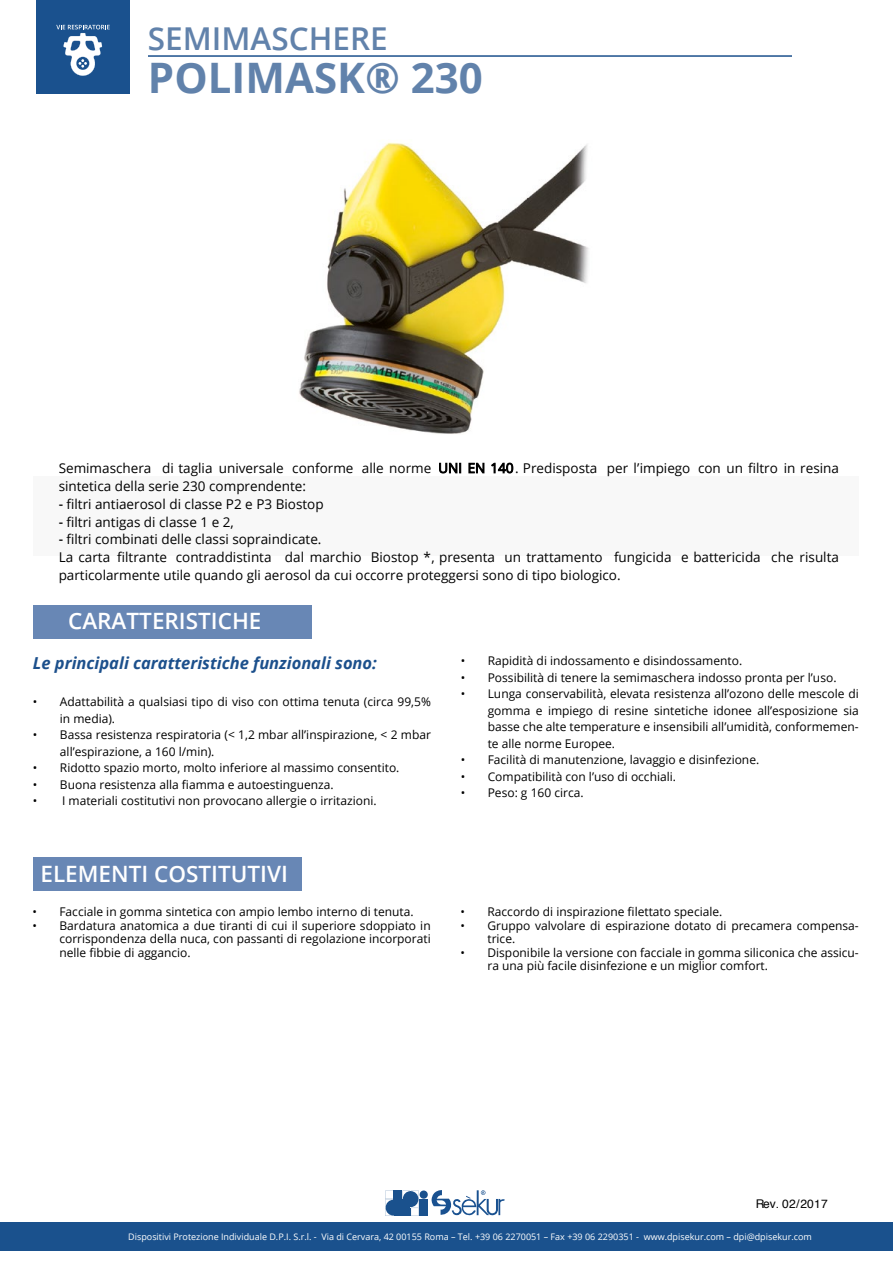
<style>
.page{position:relative;width:893px;height:1263px;background:#fff}
.page>*{position:absolute;margin:0;border:0;box-sizing:border-box;transform-origin:0 0}
.t1{font:700 42px "Open Sans";color:#6182ab}
.t2{font:600 31.5px "Open Sans";color:#6182ab}
.t3{font:600 22.5px "Open Sans";color:#fff}
.t4{font:italic 700 16.5px "Open Sans";color:#1c508c}
.t5{font:13.5px/17.9px "Open Sans";color:#000}
.t6{font:12px/16.5px "Open Sans";color:#000}
.t7{font:12px "Helvetica";letter-spacing:.015em;color:#000}
.t8{font:9px "Open Sans";color:#fff}
.s1{font-family:"Helvetica"}
</style>
<div class="page">
<hr style="left:148px;top:55px;width:644px;height:2px;background:#1b508c">
<div style="left:36px;top:0;width:94px;height:94px;background:#1a518e"></div>
<svg style="left:56px;top:25px;width:54px;height:51px"></svg>
<div style="left:0;top:1222px;width:893px;height:29px;background:#1a518d"></div>
<svg style="left:431px;top:1190px;width:74px;height:26px"></svg>
<div style="left:394px;top:1199px;width:8px;height:8px;background:#1a518d"></div>
<div style="left:394px;top:1208px;width:8px;height:8px;background:#1a518d"></div>
<div style="left:394px;top:1191px;width:8px;height:8px;background:#1a518d"></div>
<div style="left:420px;top:1208px;width:8px;height:8px;background:#1a518d"></div>
<div style="left:420px;top:1199px;width:8px;height:8px;background:#1a518d"></div>
<div style="left:420px;top:1190px;width:8px;height:9px;background:#1a518d;border-radius:50%"></div>
<svg style="left:402px;top:1191px;width:17px;height:25px"></svg>
<svg style="left:385px;top:1191px;width:8px;height:25px"></svg>
<div style="left:33px;top:477px;width:826px;height:79px;background:#f8f8f8"></div>
<div style="left:33px;top:605px;width:278px;height:34px;background:#6887b5"></div>
<div style="left:33px;top:857px;width:269px;height:34px;background:#6887b5"></div>
<img style="left:299px;top:142px;width:290px;height:292px">
<h2 class="t2" style="left:148px;top:16px;width:241px">SEMIMASCHERE</h2>
<h1 class="t1" style="left:148px;top:48px;width:336px">POLIMASK® 230</h1>
<p class="t5" style="left:59px;top:459px;width:782px">Semimaschera di taglia universale conforme alle norme UNI EN 140. Predisposta per l’impiego con un filtro in resina sintetica della serie 230 comprendente:</p>
<p class="t5" style="left:59px;top:494px;width:266px"><span class="s1">-</span> filtri antiaerosol di classe P2 e P3 Biostop</p>
<p class="t5" style="left:59px;top:512px;width:177px"><span class="s1">-</span> filtri antigas di classe 1 e 2,</p>
<p class="t5" style="left:59px;top:530px;width:782px"><span class="s1">-</span> filtri combinati delle classi sopraindicate.<br>La carta filtrante contraddistinta dal marchio Biostop *, presenta un trattamento fungicida e battericida che risulta particolarmente utile quando gli aerosol da cui occorre proteggersi sono di tipo biologico.</p>
<h3 class="t3" style="left:68px;top:605px;width:195px">CARATTERISTICHE</h3>
<h3 class="t4" style="left:33px;top:651px;width:345px">Le principali caratteristiche funzionali sono:</h3>
<p class="t6" style="left:461px;top:652px;width:283px">• Rapidità di indossamento e disindossamento.</p>
<p class="t6" style="left:461px;top:669px;width:377px">• Possibilità di tenere la semimaschera indosso pronta per l’uso.</p>
<p class="t6" style="left:488px;top:685px;width:372px;text-align:justify;text-indent:-27px">• Lunga conservabilità, elevata resistenza all’ozono delle mescole di gomma e impiego di resine sintetiche idonee all’esposizione sia basse che alte temperature e insensibili all’umidità, conformemen&shy;te alle norme Europee.</p>
<p class="t6" style="left:461px;top:751px;width:300px">• Facilità di manutenzione, lavaggio e disinfezione.</p>
<p class="t6" style="left:461px;top:768px;width:217px">• Compatibilità con l’uso di occhiali.</p>
<p class="t6" style="left:461px;top:784px;width:124px">• Peso: g 160 circa.</p>
<p class="t6" style="left:60px;top:693px;width:372px;text-indent:-27px">• Adattabilità a qualsiasi tipo di viso con ottima tenuta (circa 99,5% in media).</p>
<p class="t6" style="left:60px;top:726px;width:372px;text-indent:-27px">• Bassa resistenza respiratoria (&lt; 1,2 mbar all’inspirazione, &lt; 2 mbar all’espirazione, a 160 l/min).</p>
<p class="t6" style="left:33px;top:759px;width:368px">• Ridotto spazio morto, molto inferiore al massimo consentito.</p>
<p class="t6" style="left:33px;top:776px;width:302px">• Buona resistenza alla fiamma e autoestinguenza.</p>
<p class="t6" style="left:33px;top:792px;width:345px">• I materiali costitutivi non provocano allergie o irritazioni.</p>
<h3 class="t3" style="left:40px;top:858px;width:249px">ELEMENTI COSTITUTIVI</h3>
<p class="t6" style="left:32px;top:903px;width:383px">• Facciale in gomma sintetica con ampio lembo interno di tenuta.</p>
<p class="t6" style="left:59px;top:918px;width:373px;line-height:13.5px;text-align:justify;text-indent:-27px">• Bardatura anatomica a due tiranti di cui il superiore sdoppiato in corrispondenza della nuca, con passanti di regolazione incorporati nelle fibbie di aggancio.</p>
<p class="t6" style="left:460px;top:903px;width:263px">• Raccordo di inspirazione filettato speciale.</p>
<p class="t6" style="left:487px;top:918px;width:373px;line-height:13.5px;text-indent:-27px">• Gruppo valvolare di espirazione dotato di precamera compensa&shy;trice.</p>
<p class="t6" style="left:487px;top:945px;width:373px;line-height:13.5px;text-indent:-27px">• Disponibile la versione con facciale in gomma siliconica che assicu&shy;ra una più facile disinfezione e un miglior comfort.</p>
<p class="t7" style="left:756px;top:1199px;width:73px">Rev. 02/2017</p>
<p class="t8" style="left:128px;top:1230px;width:685px">Dispositivi Protezione Individuale D.P.I. S.r.l. - Via di Cervara, 42 00155 Roma – Tel. +39 06 2270051 – Fax +39 06 2290351 - www.dpisekur.com – dpi@dpisekur.com</p>
</div>
